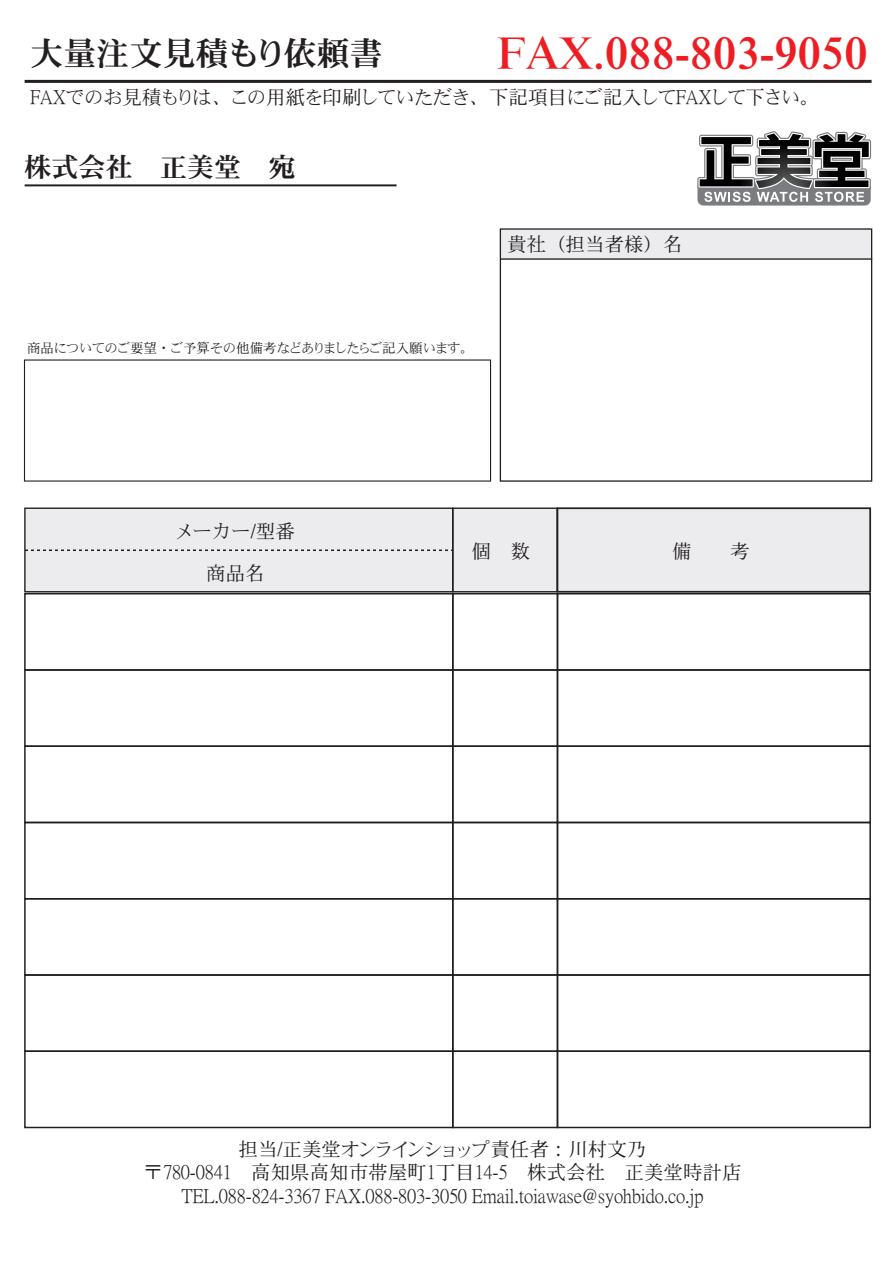
<style>
.page{position:relative;width:893px;height:1263px;background:#fff}
.page>*{position:absolute;margin:0;border:0;box-sizing:border-box;transform-origin:0 0}
.t1{font:45.75px "DHHS Mincho W7 WINP RKSJ H";color:#ee1d23}
.t2{font:33.15px "DHHS Mincho W7 WINP RKSJ H";color:#231f20}
.t3{font:27.15px "DHHS Mincho W7 WINP RKSJ H";color:#231f20}
.t4{font:19.5px/23.4px "DHHS Mincho W3 WINP RKSJ H";color:#231f20;text-align:center}
.t5{font:13.5px "DHHS Mincho W3 WINP RKSJ H";color:#231f20}
</style>
<div class="page">
<div style="left:500px;top:229px;width:370px;height:30px;background:#ececee"></div>
<hr style="left:25px;top:80px;width:846px;height:3px;background:#231f20">
<hr style="left:25px;top:184px;width:372px;height:2px;background:#231f20">
<div style="left:500px;top:228px;width:372px;height:254px;border:1px solid #231f20"></div>
<hr style="left:500px;top:258px;width:372px;height:2px;background:#231f20">
<div style="left:25px;top:509px;width:845px;height:83px;background:#ececee"></div>
<div style="left:24px;top:593px;width:430px;height:78px;border:2px solid #231f20"></div>
<div style="left:557px;top:593px;width:314px;height:78px;border:2px solid #231f20"></div>
<div style="left:24px;top:669px;width:430px;height:78px;border:2px solid #231f20"></div>
<div style="left:557px;top:669px;width:314px;height:78px;border:2px solid #231f20"></div>
<div style="left:24px;top:745px;width:430px;height:78px;border:2px solid #231f20"></div>
<div style="left:557px;top:745px;width:314px;height:78px;border:2px solid #231f20"></div>
<div style="left:24px;top:822px;width:430px;height:77px;border:2px solid #231f20"></div>
<div style="left:557px;top:822px;width:314px;height:77px;border:2px solid #231f20"></div>
<div style="left:24px;top:898px;width:430px;height:78px;border:2px solid #231f20"></div>
<div style="left:557px;top:898px;width:314px;height:78px;border:2px solid #231f20"></div>
<div style="left:24px;top:974px;width:430px;height:78px;border:2px solid #231f20"></div>
<div style="left:557px;top:974px;width:314px;height:78px;border:2px solid #231f20"></div>
<div style="left:24px;top:1050px;width:430px;height:78px;border:2px solid #231f20"></div>
<div style="left:557px;top:1050px;width:314px;height:78px;border:2px solid #231f20"></div>
<div style="left:452px;top:593px;width:106px;height:78px;border:2px solid #231f20"></div>
<div style="left:24px;top:507px;width:429px;height:85px;border:1px solid #231f20"></div>
<div style="left:557px;top:507px;width:314px;height:86px;border:2px solid #231f20"></div>
<div style="left:452px;top:507px;width:106px;height:85px;border:1px solid #231f20"></div>
<div style="left:452px;top:669px;width:106px;height:78px;border:2px solid #231f20"></div>
<div style="left:452px;top:745px;width:106px;height:78px;border:2px solid #231f20"></div>
<div style="left:452px;top:822px;width:106px;height:77px;border:2px solid #231f20"></div>
<div style="left:452px;top:898px;width:106px;height:78px;border:2px solid #231f20"></div>
<div style="left:452px;top:974px;width:106px;height:78px;border:2px solid #231f20"></div>
<svg style="left:451px;top:1050px;width:108px;height:79px"></svg>
<svg style="left:25px;top:549px;width:428px;height:2px"></svg>
<div style="left:697px;top:181px;width:174px;height:25px;background:#7a7c7f;border-radius:6px"></div>
<svg style="left:697px;top:131px;width:174px;height:71px"></svg>
<h2 class="t2" style="left:30px;top:36px;width:354px">大量注文見積もり依頼書</h2>
<p class="t4" style="left:30px;top:87px;width:791px">FAXでのお見積もりは、この用紙を印刷していただき、下記項目にご記入してFAXして下さい。</p>
<h1 class="t1" style="left:496px;top:29px;width:372px">FAX.088-803-9050</h1>
<h3 class="t3" style="left:24px;top:154px;width:273px">株式会社　正美堂　宛</h3>
<p class="t5" style="left:27px;top:342px;width:448px">商品についてのご要望・ご予算その他備考などありましたらご記入願います。</p>
<p class="t4" style="left:507px;top:234px;width:177px">貴社（担当者様）名</p>
<p class="t4" style="left:176px;top:520px;width:120px">メーカー/型番</p>
<p class="t4" style="left:206px;top:562px;width:60px">商品名</p>
<p class="t4" style="left:472px;top:540px;width:60px">個 数</p>
<p class="t4" style="left:672px;top:540px;width:21px">備</p>
<p class="t4" style="left:730px;top:540px;width:21px">考</p>
<p class="t4" style="left:144px;top:1138px;width:599px">担当/正美堂オンラインショップ責任者：川村文乃<br>〒780-0841 高知県高知市帯屋町1丁目14-5 株式会社 正美堂時計店<br>TEL.088-824-3367 FAX.088-803-3050 Email.toiawase@syohbido.co.jp</p>
</div>
